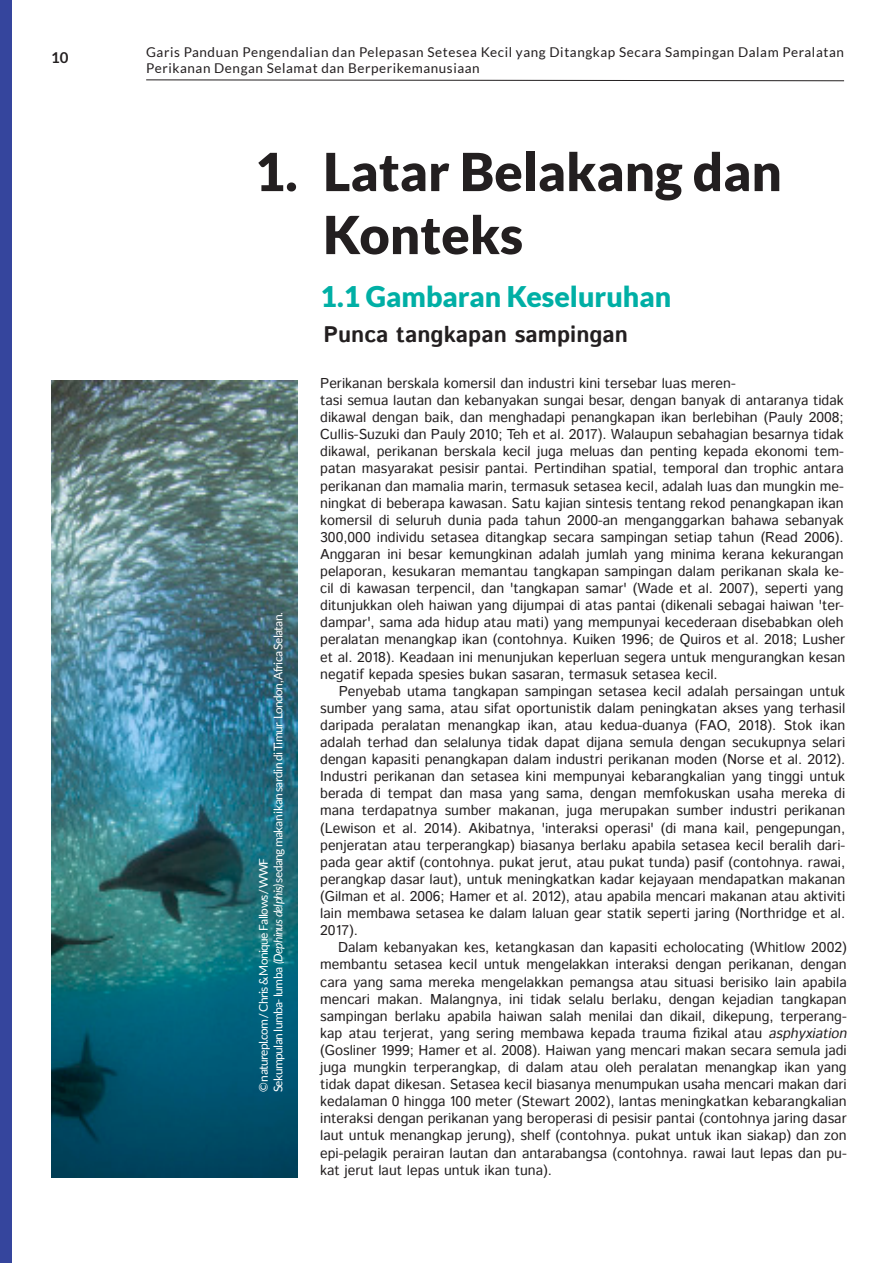
<style>
.page{position:relative;width:893px;height:1263px;background:#fff}
.page>*{position:absolute;margin:0;border:0;box-sizing:border-box;transform-origin:0 0}
.t1{font:900 52.5px/63px "Lato";color:#231f20}
.t2{font:900 28.5px "Lato";color:#00afa5}
.t3{font:700 22.5px "Istok Web";color:#231f20}
.t4{font:700 15px "Lato";color:#231f20}
.Paragraph{font:14.25px/17.1px "Istok Web";color:#231f20}
.t5{font:13.5px/16.2px "Lato";letter-spacing:.04em;color:#231f20}
.t6{font:12px "Lato";letter-spacing:-.05em;color:#fff}
.s1{font-style:italic}
</style>
<div class="page">
<svg style="left:146px;top:79px;width:698px;height:2px"></svg>
<img style="left:51px;top:381px;width:247px;height:797px">
<div style="left:0;top:0;width:12px;height:1263px;background:#35459d"></div>
<p class="t4" style="left:51px;top:49px;width:19px">10</p>
<p class="t5" style="left:146px;top:44px;width:699px">Garis Panduan Pengendalian dan Pelepasan Setesea Kecil yang Ditangkap Secara Sampingan Dalam Peralatan<br>Perikanan Dengan Selamat dan Berperikemanusiaan</p>
<h1 class="t1" style="left:255px;top:139px;width:44px">1.</h1>
<p class="t6" style="left:271px;top:1092px;width:481px;rotate:-90deg">Sekumpulan lumba- lumba <span class="s1">(Dephinus delphis)</span> sedang makan ikan sardin di Timur London, Africa Selatan.</p>
<p class="t6" style="left:257px;top:1092px;width:236px;rotate:-90deg">© naturepl.com / Chris &amp; Monique Fallows / WWF</p>
<h1 class="t1" style="left:323px;top:139px;width:460px">Latar Belakang dan<br>Konteks</h1>
<h2 class="t2" style="left:321px;top:280px;width:352px">1.1 Gambaran Keseluruhan</h2>
<h3 class="t3" style="left:323px;top:319px;width:306px">Punca tangkapan sampingan</h3>
<p class="Paragraph" style="left:320px;top:375px;width:527px">Perikanan berskala komersil dan industri kini tersebar luas meren-<br>tasi semua lautan dan kebanyakan sungai besar, dengan banyak di antaranya tidak dikawal dengan baik, dan menghadapi penangkapan ikan berlebihan (Pauly 2008; Cullis-Suzuki dan Pauly 2010; Teh et al. 2017). Walaupun sebahagian besarnya tidak dikawal, perikanan berskala kecil juga meluas dan penting kepada ekonomi tem&shy;patan masyarakat pesisir pantai. Pertindihan spatial, temporal dan trophic antara perikanan dan mamalia marin, termasuk setasea kecil, adalah luas dan mungkin me&shy;ningkat di beberapa kawasan. Satu kajian sintesis tentang rekod penangkapan ikan komersil di seluruh dunia pada tahun 2000-an menganggarkan bahawa sebanyak 300,000 individu setasea ditangkap secara sampingan setiap tahun (Read 2006).<br>Anggaran ini besar kemungkinan adalah jumlah yang minima kerana kekurangan pelaporan, kesukaran memantau tangkapan sampingan dalam perikanan skala ke&shy;cil di kawasan terpencil, dan 'tangkapan samar' (Wade et al. 2007), seperti yang ditunjukkan oleh haiwan yang dijumpai di atas pantai (dikenali sebagai haiwan 'ter&shy;dampar', sama ada hidup atau mati) yang mempunyai kecederaan disebabkan oleh peralatan menangkap ikan (contohnya. Kuiken 1996; de Quiros et al. 2018; Lusher et al. 2018). Keadaan ini menunjukan keperluan segera untuk mengurangkan kesan negatif kepada spesies bukan sasaran, termasuk setasea kecil.</p>
<p class="Paragraph" style="left:320px;top:683px;width:527px;text-align:justify;text-indent:19px">Penyebab utama tangkapan sampingan setasea kecil adalah persaingan untuk sumber yang sama, atau sifat oportunistik dalam peningkatan akses yang terhasil daripada peralatan menangkap ikan, atau kedua-duanya (FAO, 2018). Stok ikan adalah terhad dan selalunya tidak dapat dijana semula dengan secukupnya selari dengan kapasiti penangkapan dalam industri perikanan moden (Norse et al. 2012).<br>Industri perikanan dan setasea kini mempunyai kebarangkalian yang tinggi untuk berada di tempat dan masa yang sama, dengan memfokuskan usaha mereka di mana terdapatnya sumber makanan, juga merupakan sumber industri perikanan (Lewison et al. 2014). Akibatnya, 'interaksi operasi' (di mana kail, pengepungan, penjeratan atau terperangkap) biasanya berlaku apabila setasea kecil beralih dari&shy;pada gear aktif (contohnya. pukat jerut, atau pukat tunda) pasif (contohnya. rawai, perangkap dasar laut), untuk meningkatkan kadar kejayaan mendapatkan makanan (Gilman et al. 2006; Hamer et al. 2012), atau apabila mencari makanan atau aktiviti lain membawa setasea ke dalam laluan gear statik seperti jaring (Northridge et al.<br>2017).</p>
<p class="Paragraph" style="left:320px;top:940px;width:532px;text-indent:18px">Dalam kebanyakan kes, ketangkasan dan kapasiti echolocating (Whitlow 2002) membantu setasea kecil untuk mengelakkan interaksi dengan perikanan, dengan cara yang sama mereka mengelakkan pemangsa atau situasi berisiko lain apabila mencari makan. Malangnya, ini tidak selalu berlaku, dengan kejadian tangkapan sampingan berlaku apabila haiwan salah menilai dan dikail, dikepung, terperang&shy;kap atau terjerat, yang sering membawa kepada trauma fizikal atau <span class="s1">asphyxiation </span>(Gosliner 1999; Hamer et al. 2008). Haiwan yang mencari makan secara semula jadi juga mungkin terperangkap, di dalam atau oleh peralatan menangkap ikan yang tidak dapat dikesan. Setasea kecil biasanya menumpukan usaha mencari makan dari kedalaman 0 hingga 100 meter (Stewart 2002), lantas meningkatkan kebarangkalian interaksi dengan perikanan yang beroperasi di pesisir pantai (contohnya jaring dasar laut untuk menangkap jerung), shelf (contohnya. pukat untuk ikan siakap) dan zon epi-pelagik perairan lautan dan antarabangsa (contohnya. rawai laut lepas dan pu&shy;kat jerut laut lepas untuk ikan tuna).</p>
</div>
